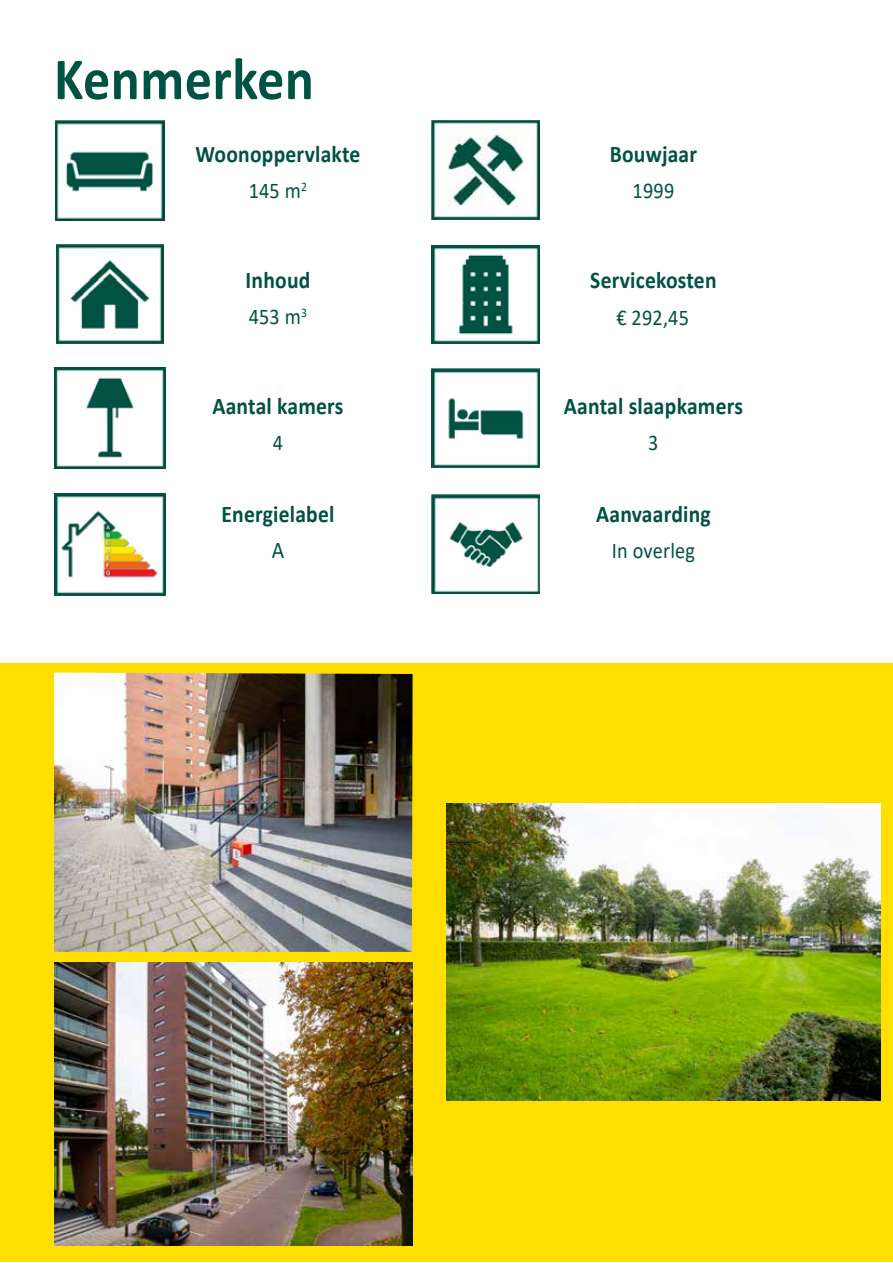
<style>
.page{position:relative;width:893px;height:1263px;background:#fff}
.page>*{position:absolute;margin:0;border:0;box-sizing:border-box;transform-origin:0 0}
.t1{font:700 60px "Calibri";letter-spacing:.01em;color:#005243;scale:.9 1}
.t2{font:700 24px "Calibri";letter-spacing:.01em;color:#005243;scale:.9 1}
.t3{font:24px "Calibri";color:#005243;scale:.9 1}
.t4{font:22.5px "Calibri";letter-spacing:.01em;color:#005243;scale:.9 1}
</style>
<div class="page">
<div style="left:1px;top:663px;width:892px;height:599px;background:#ffdf00"></div>
<img style="left:54px;top:673px;width:359px;height:279px">
<img style="left:54px;top:963px;width:359px;height:283px">
<img style="left:447px;top:803px;width:434px;height:298px">
<img style="left:56px;top:120px;width:108px;height:100px">
<img style="left:431px;top:121px;width:109px;height:99px">
<img style="left:56px;top:245px;width:108px;height:99px">
<img style="left:54px;top:367px;width:112px;height:102px">
<img style="left:432px;top:245px;width:107px;height:98px">
<img style="left:431px;top:368px;width:108px;height:100px">
<img style="left:54px;top:493px;width:112px;height:102px">
<img style="left:431px;top:495px;width:109px;height:99px">
<h1 class="t1" style="left:54px;top:37px;width:290px">Kenmerken</h1>
<p class="t2" style="left:196px;top:137px;width:185px">Woonoppervlakte</p>
<p class="t4" style="left:249px;top:175px;width:67px">145 m<sup>2</sup></p>
<p class="t2" style="left:246px;top:263px;width:74px">Inhoud</p>
<p class="t4" style="left:249px;top:301px;width:67px">453 m<sup>3</sup></p>
<p class="t2" style="left:212px;top:389px;width:147px">Aantal kamers</p>
<p class="t4" style="left:273px;top:427px;width:13px">4</p>
<p class="t2" style="left:610px;top:137px;width:99px">Bouwjaar</p>
<p class="t4" style="left:633px;top:175px;width:48px">1999</p>
<p class="t2" style="left:590px;top:263px;width:142px">Servicekosten</p>
<p class="t4" style="left:616px;top:302px;width:82px">€ 292,45</p>
<p class="t2" style="left:564px;top:389px;width:200px">Aantal slaapkamers</p>
<p class="t4" style="left:648px;top:427px;width:13px">3</p>
<p class="t2" style="left:221px;top:497px;width:127px">Energielabel</p>
<p class="t2" style="left:596px;top:497px;width:129px">Aanvaarding</p>
<p class="t3" style="left:272px;top:533px;width:15px">A</p>
<p class="t4" style="left:612px;top:535px;width:94px">In overleg</p>
</div>
